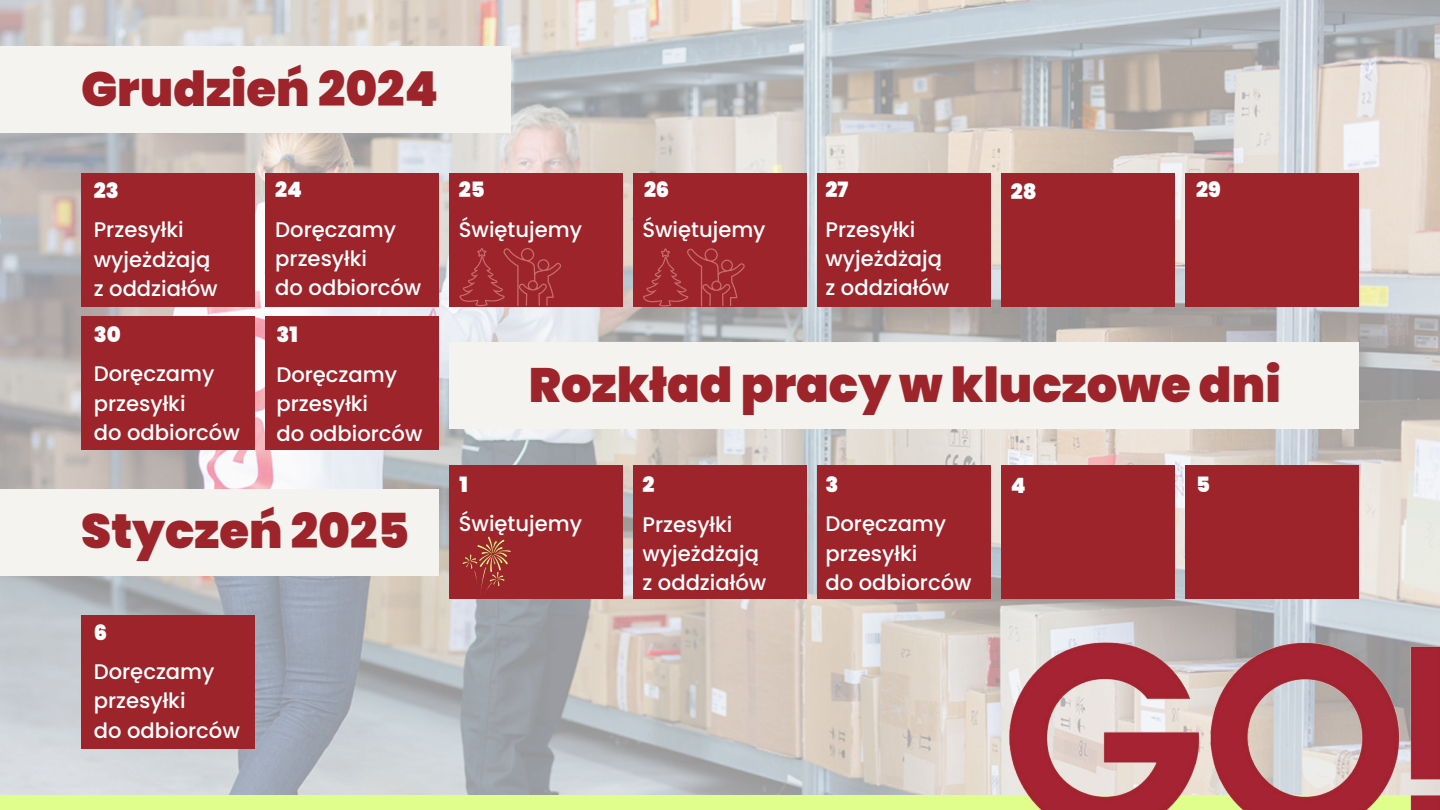
<style>
.page{position:relative;width:1440px;height:810px;background:#fff}
.page>*{position:absolute;margin:0;border:0;box-sizing:border-box;transform-origin:0 0}
.t1{font:900 48.2px "Poppins";color:#9e242b}
.t2{font:500 21.1px/29.2px "Poppins";color:#fff}
.t3{font:900 21.1px "Poppins";color:#fff}
</style>
<div class="page">
<img style="left:0;top:0;width:1440px;height:795px">
<div style="left:81px;top:173px;width:174px;height:134px;background:#9e242b"></div>
<div style="left:817px;top:173px;width:174px;height:134px;background:#9e242b"></div>
<div style="left:1001px;top:173px;width:174px;height:134px;background:#9e242b"></div>
<div style="left:1185px;top:173px;width:174px;height:134px;background:#9e242b"></div>
<div style="left:265px;top:173px;width:174px;height:134px;background:#9e242b"></div>
<div style="left:449px;top:173px;width:174px;height:134px;background:#9e242b"></div>
<div style="left:633px;top:173px;width:174px;height:134px;background:#9e242b"></div>
<div style="left:817px;top:465px;width:174px;height:134px;background:#9e242b"></div>
<div style="left:1001px;top:465px;width:174px;height:134px;background:#9e242b"></div>
<div style="left:1185px;top:465px;width:174px;height:134px;background:#9e242b"></div>
<div style="left:81px;top:316px;width:174px;height:134px;background:#9e242b"></div>
<div style="left:265px;top:316px;width:174px;height:134px;background:#9e242b"></div>
<div style="left:0;top:489px;width:439px;height:86px;background:#f5f3ef"></div>
<div style="left:449px;top:465px;width:174px;height:134px;background:#9e242b"></div>
<div style="left:633px;top:465px;width:174px;height:134px;background:#9e242b"></div>
<div style="left:81px;top:615px;width:174px;height:134px;background:#9e242b"></div>
<svg style="left:459px;top:248px;width:102px;height:58px"></svg>
<svg style="left:643px;top:248px;width:102px;height:59px"></svg>
<svg style="left:463px;top:537px;width:48px;height:56px"></svg>
<svg style="left:474px;top:571px;width:4px;height:15px"></svg>
<svg style="left:484px;top:582px;width:8px;height:13px"></svg>
<div style="left:0;top:47px;width:511px;height:86px;background:#f5f3ef"></div>
<div style="left:0;top:795px;width:1440px;height:15px;background:#dffe8c"></div>
<img style="left:921px;top:553px;width:519px;height:257px">
<div style="left:449px;top:343px;width:910px;height:86px;background:#f5f3ef"></div>
<p class="t1" style="left:81px;top:55px;width:359px">Grudzień 2024</p>
<p class="t3" style="left:94px;top:176px;width:26px">23</p>
<p class="t3" style="left:275px;top:175px;width:28px">24</p>
<p class="t3" style="left:459px;top:175px;width:27px">25</p>
<p class="t3" style="left:644px;top:175px;width:27px">26</p>
<p class="t3" style="left:825px;top:175px;width:24px">27</p>
<p class="t3" style="left:1011px;top:176px;width:27px">28</p>
<p class="t3" style="left:1196px;top:175px;width:26px">29</p>
<p class="t2" style="left:94px;top:215px;width:118px">Przesyłki wyjeżdżają</p>
<p class="t2" style="left:94px;top:274px;width:125px">z oddziałów</p>
<p class="t2" style="left:275px;top:215px;width:122px">Doręczamy przesyłki</p>
<p class="t2" style="left:275px;top:273px;width:148px">do odbiorców</p>
<h1 class="t2" style="left:459px;top:215px;width:125px">Świętujemy</h1>
<p class="t2" style="left:642px;top:215px;width:125px">Świętujemy</p>
<p class="t2" style="left:825px;top:215px;width:118px">Przesyłki wyjeżdżają</p>
<p class="t2" style="left:825px;top:273px;width:125px">z oddziałów</p>
<p class="t3" style="left:94px;top:320px;width:28px">30</p>
<p class="t3" style="left:276px;top:320px;width:23px">31</p>
<p class="t2" style="left:94px;top:359px;width:122px">Doręczamy przesyłki</p>
<p class="t2" style="left:94px;top:418px;width:148px">do odbiorców</p>
<p class="t2" style="left:276px;top:360px;width:122px">Doręczamy przesyłki</p>
<p class="t2" style="left:276px;top:419px;width:148px">do odbiorców</p>
<p class="t1" style="left:81px;top:498px;width:329px">Styczeń 2025</p>
<p class="t3" style="left:94px;top:618px;width:15px">6</p>
<p class="t2" style="left:94px;top:657px;width:122px">Doręczamy przesyłki</p>
<p class="t2" style="left:94px;top:716px;width:148px">do odbiorców</p>
<p class="t1" style="left:529px;top:351px;width:754px">Rozkład pracy w kluczowe dni</p>
<p class="t3" style="left:642px;top:469px;width:13px">2</p>
<p class="t3" style="left:825px;top:469px;width:14px">3</p>
<p class="t3" style="left:459px;top:469px;width:10px">1</p>
<p class="t3" style="left:1011px;top:471px;width:16px">4</p>
<p class="t2" style="left:459px;top:509px;width:125px">Świętujemy</p>
<p class="t2" style="left:642px;top:510px;width:118px">Przesyłki wyjeżdżają</p>
<h1 class="t2" style="left:642px;top:568px;width:125px">z oddziałów</h1>
<p class="t2" style="left:825px;top:509px;width:122px">Doręczamy przesyłki</p>
<p class="t2" style="left:825px;top:568px;width:148px">do odbiorców</p>
<p class="t3" style="left:1196px;top:470px;width:15px">5</p>
</div>
